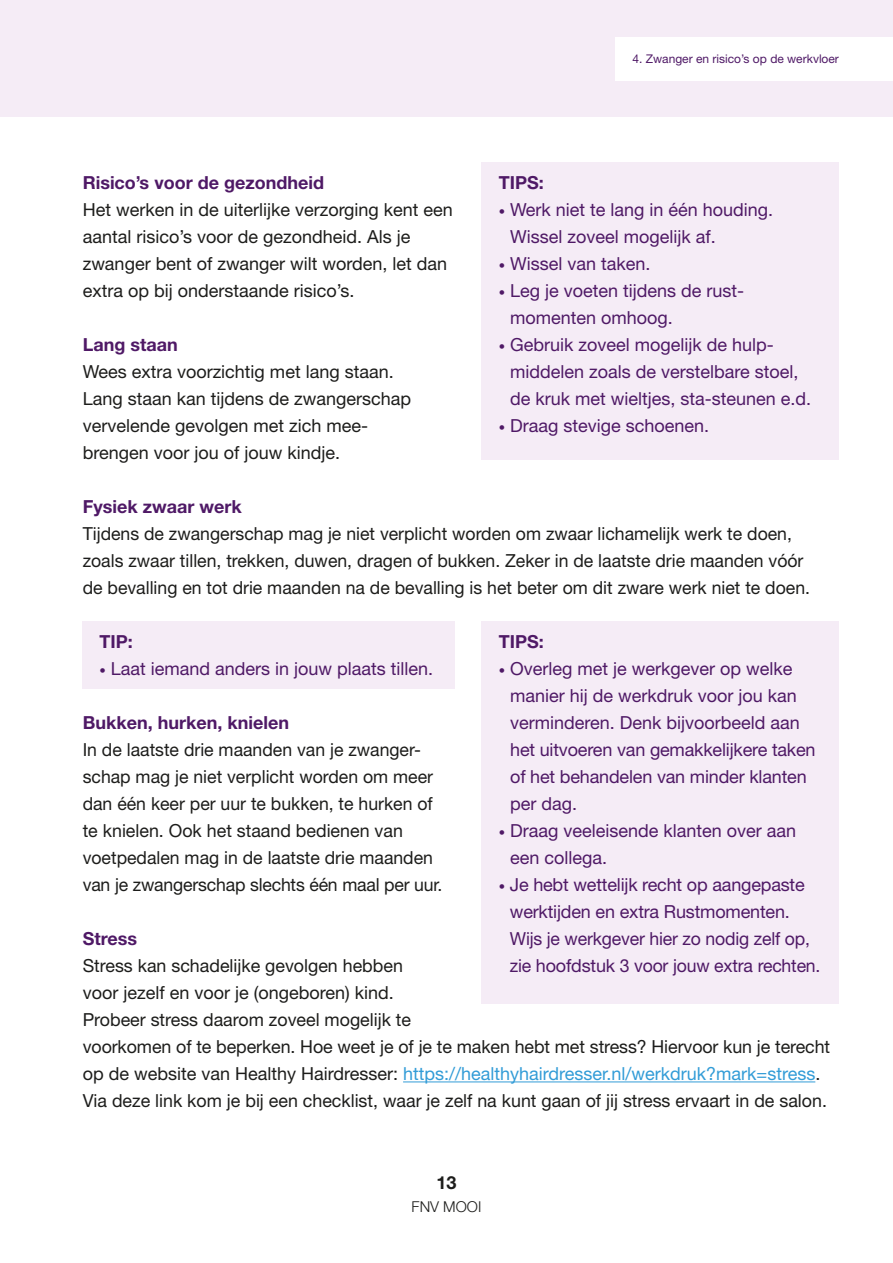
<style>
.page{position:relative;width:893px;height:1263px;background:#fff}
.page>*{position:absolute;margin:0;border:0;box-sizing:border-box;transform-origin:0 0}
.t1{font:18px/27px "Helvetica Neue LT Std";color:#1d1d1b}
.t2{font:18px/27px "Helvetica Neue LT Std";color:#4f1966}
.t3{font:700 18px "Helvetica Neue LT Std";color:#4f1966}
.t4{font:700 18px "Helvetica Neue LT Std";color:#1d1d1b}
.t5{font:300 15px "Helvetica Neue LT Std";color:#1d1d1b}
.t6{font:12px "Helvetica Neue LT Std";color:#4f1966}
.s1{font-size:12.75px}
.s2{color:#329cd7}
</style>
<div class="page">
<div style="left:0;top:0;width:893px;height:117px;background:#f5ecf6"></div>
<hr style="left:403px;top:1081px;width:412px;height:1px;background:#329cd7">
<div style="left:82px;top:621px;width:373px;height:67px;background:#f5ecf6"></div>
<div style="left:615px;top:37px;width:278px;height:43px;background:#fff"></div>
<div style="left:482px;top:621px;width:357px;height:382px;background:#f5ecf6"></div>
<div style="left:482px;top:162px;width:357px;height:297px;background:#f5ecf6"></div>
<p class="t6" style="left:632px;top:51px;width:208px">4. Zwanger en risico’s op de werkvloer</p>
<p class="t3" style="left:499px;top:171px;width:46px">TIPS:</p>
<p class="t2" style="left:510px;top:196px;width:265px;text-indent:-11px"><span class="s1">•</span> Werk niet te lang in één houding.<br>Wissel zoveel mogelijk af.</p>
<p class="t2" style="left:499px;top:250px;width:153px"><span class="s1">•</span> Wissel van taken.</p>
<p class="t2" style="left:510px;top:277px;width:236px;text-indent:-11px"><span class="s1">•</span> Leg je voeten tijdens de rust&shy;momenten omhoog.</p>
<p class="t2" style="left:510px;top:331px;width:303px;text-indent:-11px"><span class="s1">•</span> Gebruik zoveel mogelijk de hulp&shy;middelen zoals de verstelbare stoel, de kruk met wieltjes, sta-steunen e.d.</p>
<p class="t2" style="left:499px;top:412px;width:212px"><span class="s1">•</span> Draag stevige schoenen.</p>
<p class="t3" style="left:83px;top:171px;width:243px">Risico’s voor de gezondheid</p>
<p class="t1" style="left:83px;top:196px;width:372px">Het werken in de uiterlijke verzorging kent een aantal risico’s voor de gezondheid. Als je zwanger bent of zwanger wilt worden, let dan extra op bij onderstaande risico’s.</p>
<p class="t3" style="left:83px;top:333px;width:97px">Lang staan</p>
<p class="t1" style="left:83px;top:358px;width:330px">Wees extra voorzichtig met lang staan.<br>Lang staan kan tijdens de zwangerschap vervelende gevolgen met zich mee&shy;brengen voor jou of jouw kindje.</p>
<p class="t3" style="left:83px;top:495px;width:160px">Fysiek zwaar werk</p>
<p class="t1" style="left:83px;top:520px;width:729px">Tijdens de zwangerschap mag je niet verplicht worden om zwaar lichamelijk werk te doen, zoals zwaar tillen, trekken, duwen, dragen of bukken. Zeker in de laatste drie maanden vóór de bevalling en tot drie maanden na de bevalling is het beter om dit zware werk niet te doen.</p>
<p class="t3" style="left:499px;top:630px;width:46px">TIPS:</p>
<p class="t2" style="left:510px;top:655px;width:307px;text-indent:-11px"><span class="s1">•</span> Overleg met je werkgever op welke manier hij de werkdruk voor jou kan verminderen. Denk bijvoorbeeld aan het uitvoeren van gemakkelijkere taken of het behandelen van minder klanten per dag.</p>
<p class="t2" style="left:510px;top:817px;width:288px;text-indent:-11px"><span class="s1">•</span> Draag veeleisende klanten over aan een collega.</p>
<p class="t2" style="left:510px;top:871px;width:312px;text-indent:-11px"><span class="s1">•</span> Je hebt wettelijk recht op aangepaste werktijden en extra Rustmomenten.<br>Wijs je werkgever hier zo nodig zelf op, zie hoofdstuk 3 voor jouw extra rechten.</p>
<p class="t3" style="left:99px;top:630px;width:35px">TIP:</p>
<p class="t2" style="left:99px;top:655px;width:335px"><span class="s1">•</span> Laat iemand anders in jouw plaats tillen.</p>
<p class="t3" style="left:83px;top:711px;width:208px">Bukken, hurken, knielen</p>
<p class="t1" style="left:83px;top:736px;width:361px">In de laatste drie maanden van je zwanger&shy;schap mag je niet verplicht worden om meer dan één keer per uur te bukken, te hurken of te knielen. Ook het staand bedienen van voetpedalen mag in de laatste drie maanden van je zwangerschap slechts één maal per uur.</p>
<p class="t3" style="left:83px;top:927px;width:56px">Stress</p>
<p class="t1" style="left:83px;top:952px;width:749px">Stress kan schadelijke gevolgen hebben<br>voor jezelf en voor je (ongeboren) kind.<br>Probeer stress daarom zoveel mogelijk te<br>voorkomen of te beperken. Hoe weet je of je te maken hebt met stress? Hiervoor kun je terecht op de website van Healthy Hairdresser: <span class="s2">https://healthyhairdresser.nl/werkdruk?mark=stress</span>.<br>Via deze link kom je bij een checklist, waar je zelf na kunt gaan of jij stress ervaart in de salon.</p>
<p class="t4" style="left:436px;top:1171px;width:22px">13</p>
<p class="t5" style="left:412px;top:1197px;width:71px">FNV MOOI</p>
</div>
